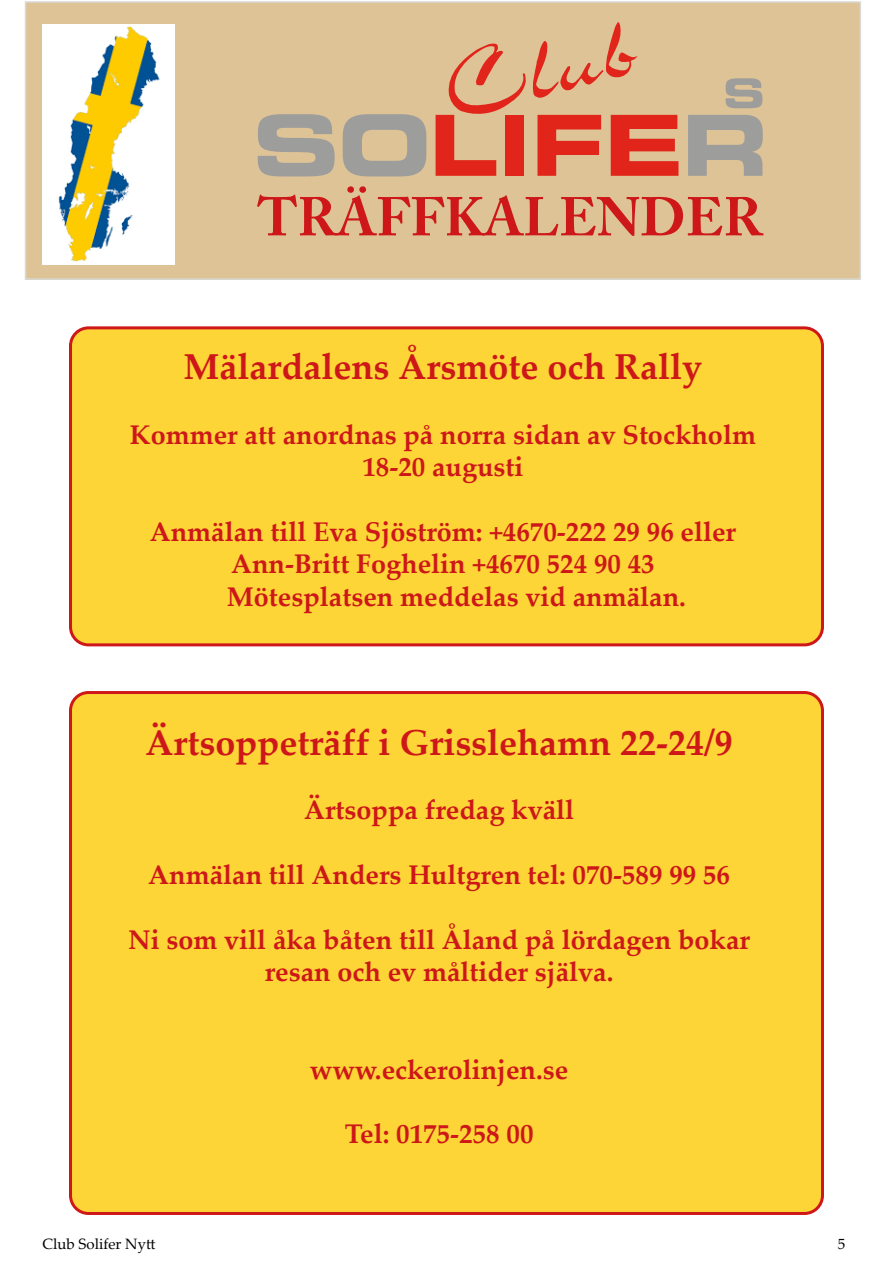
<style>
.page{position:relative;width:893px;height:1263px;background:#fff}
.page>*{position:absolute;margin:0;border:0;box-sizing:border-box;transform-origin:0 0}
.t1{font:700 54px "Adobe Caslon Pro";color:#cd1719}
.t2{font:700 36px "Palatino Linotype";color:#cd1719}
.t3{font:700 27px/32.4px "Palatino Linotype";color:#cd1719;text-align:center}
.t4{font:15px "Palatino Linotype";color:#000}
</style>
<div class="page">
<div style="left:71px;top:692px;width:751px;height:521px;background:#fdd536;border-radius:18px"></div>
<div style="left:69px;top:691px;width:755px;height:524px;border:3px solid #cd1719;border-radius:18px"></div>
<div style="left:71px;top:328px;width:751px;height:317px;background:#fdd536;border-radius:18px"></div>
<div style="left:69px;top:326px;width:755px;height:320px;border:3px solid #cd1719;border-radius:18px"></div>
<div style="left:26px;top:2px;width:834px;height:277px;background:#dec396"></div>
<div style="left:25px;top:1px;width:836px;height:279px;border:2px solid #d7dad6"></div>
<img style="left:43px;top:25px;width:131px;height:240px">
<svg style="left:258px;top:114px;width:77px;height:62px"></svg>
<svg style="left:726px;top:78px;width:36px;height:30px"></svg>
<svg style="left:343px;top:114px;width:83px;height:62px"></svg>
<svg style="left:688px;top:115px;width:75px;height:61px"></svg>
<svg style="left:436px;top:22px;width:242px;height:154px"></svg>
<h1 class="t1" style="left:258px;top:185px;width:507px">TRÄFFKALENDER</h1>
<h2 class="t2" style="left:184px;top:341px;width:520px">Mälardalens Årsmöte och Rally</h2>
<p class="t3" style="left:130px;top:417px;width:628px">Kommer att anordnas på norra sidan av Stockholm<br>18-20 augusti</p>
<p class="t3" style="left:227px;top:514px;width:511px;text-align:left;text-indent:-77px">Anmälan till Eva Sjöström: +4670-222 29 96 eller<br>Ann-Britt Foghelin +4670 524 90 43<br>Mötesplatsen meddelas vid anmälan.</p>
<h2 class="t2" style="left:145px;top:717px;width:589px">Ärtsoppeträff i Grisslehamn 22-24/9</h2>
<p class="t3" style="left:304px;top:793px;width:271px">Ärtsoppa fredag kväll</p>
<p class="t3" style="left:148px;top:858px;width:583px">Anmälan till Anders Hultgren tel: 070-589 99 56</p>
<p class="t3" style="left:128px;top:923px;width:623px">Ni som vill åka båten till Åland på lördagen bokar resan och ev måltider själva.</p>
<p class="t3" style="left:310px;top:1052px;width:260px">www.eckerolinjen.se</p>
<p class="t3" style="left:345px;top:1117px;width:190px">Tel: 0175-258 00</p>
<p class="t4" style="left:43px;top:1233px;width:114px">Club Solifer Nytt</p>
<p class="t4" style="left:838px;top:1233px;width:9px">5</p>
</div>
